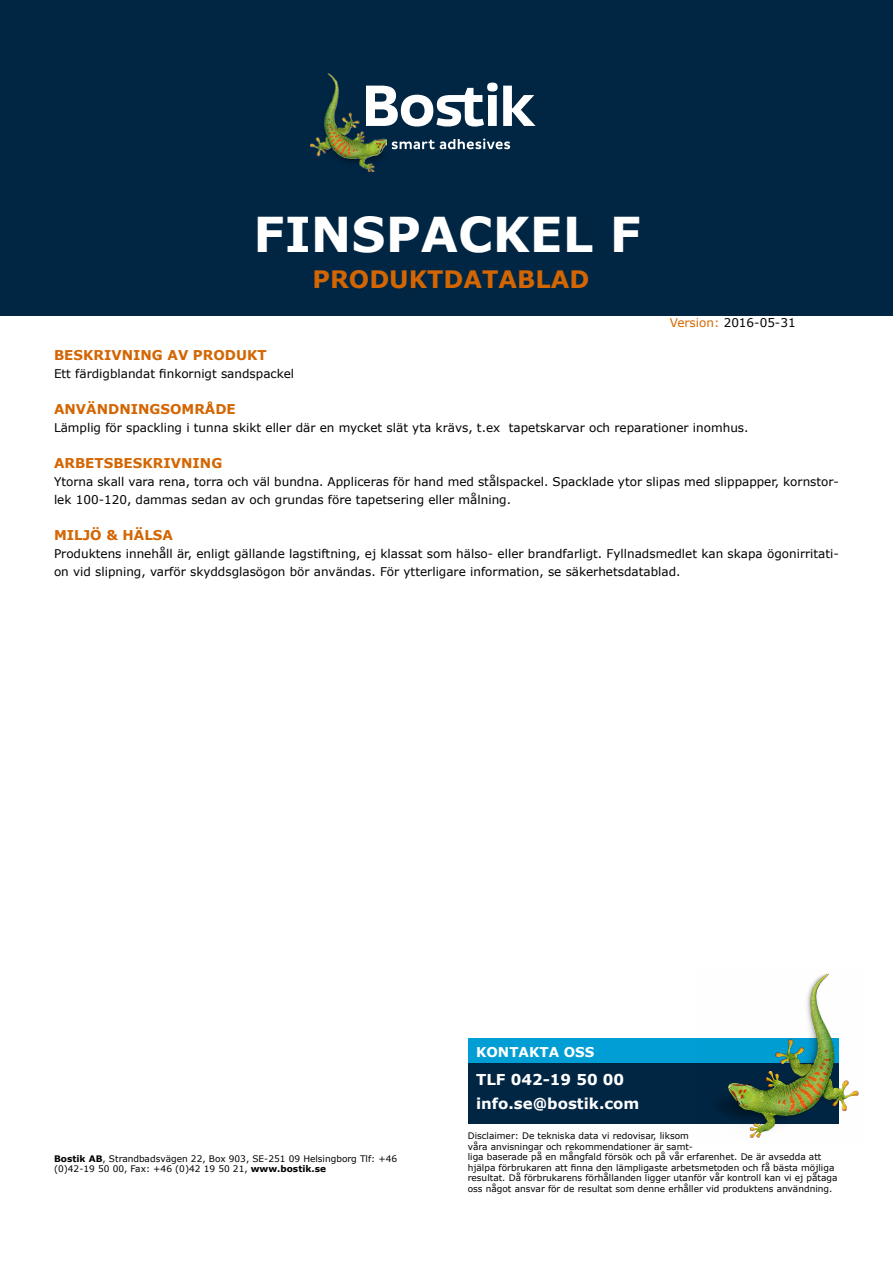
<style>
.page{position:relative;width:893px;height:1263px;background:#fff}
.page>*{position:absolute;margin:0;border:0;box-sizing:border-box;transform-origin:0 0}
.t1{font:700 48px "Verdana";color:#fff}
.t2{font:700 24px "Verdana";color:#d36602}
.t3{font:700 23.55px "Verdana";color:#fff}
.t4{font:700 19.05px "Verdana";color:#fff}
.t5{font:700 15px/24px "Verdana";color:#fff}
.t6{font:700 13.5px "Verdana";color:#d36602}
.t7{font:700 13.5px "Verdana";color:#fff}
.t8{font:12px/18px "Verdana";color:#000}
.t9{font:9px/10.5px "Verdana";color:#000}
.s1{color:#d36602}
.s2{font-weight:700}
</style>
<div class="page">
<div style="left:0;top:0;width:893px;height:316px;background:#002644"></div>
<img style="left:311px;top:73px;width:75px;height:98px">
<svg style="left:392px;top:139px;width:118px;height:10px"></svg>
<svg style="left:366px;top:83px;width:170px;height:44px"></svg>
<div style="left:469px;top:1038px;width:370px;height:26px;background:#009ed4"></div>
<div style="left:469px;top:1063px;width:370px;height:61px;background:#002644"></div>
<img style="left:719px;top:973px;width:140px;height:165px">
<h1 class="t1" style="left:254px;top:201px;width:389px">FINSPACKEL F</h1>
<h2 class="t2" style="left:313px;top:262px;width:278px">PRODUKTDATABLAD</h2>
<p class="t8" style="left:670px;top:313px;width:127px"><span class="s1">Version:</span> 2016-05-31</p>
<p class="t6" style="left:54px;top:346px;width:214px">BESKRIVNING AV PRODUKT</p>
<p class="t8" style="left:54px;top:365px;width:242px">Ett färdigblandat finkornigt sandspackel</p>
<p class="t6" style="left:54px;top:400px;width:183px">ANVÄNDNINGSOMRÅDE</p>
<p class="t8" style="left:54px;top:419px;width:696px">Lämplig för spackling i tunna skikt eller där en mycket slät yta krävs, t.ex tapetskarvar och reparationer inomhus.</p>
<p class="t6" style="left:54px;top:454px;width:170px">ARBETSBESKRIVNING</p>
<p class="t8" style="left:54px;top:473px;width:786px">Ytorna skall vara rena, torra och väl bundna. Appliceras för hand med stålspackel. Spacklade ytor slipas med slippapper, kornstor&shy;lek 100-120, dammas sedan av och grundas före tapetsering eller målning.</p>
<p class="t6" style="left:54px;top:526px;width:121px">MILJÖ &amp; HÄLSA</p>
<p class="t8" style="left:54px;top:545px;width:786px">Produktens innehåll är, enligt gällande lagstiftning, ej klassat som hälso- eller brandfarligt. Fyllnadsmedlet kan skapa ögonirritati&shy;on vid slipning, varför skyddsglasögon bör användas. För ytterligare information, se säkerhetsdatablad.</p>
<p class="t9" style="left:54px;top:1153px;width:345px"><span class="s2">Bostik AB</span>, Strandbadsvägen 22, Box 903, SE-251 09 Helsingborg Tlf: +46 (0)42-19 50 00, Fax: +46 (0)42 19 50 21, <span class="s2">www.bostik.se</span></p>
<p class="t7" style="left:476px;top:1042px;width:120px">KONTAKTA OSS</p>
<p class="t5" style="left:476px;top:1067px;width:165px">TLF 042-19 50 00 info.se@bostik.com</p>
<h3 class="t4" style="left:476px;top:1063px;width:118px">Smart help</h3>
<h3 class="t3" style="left:476px;top:1083px;width:219px">1-800-726-7845</h3>
<p class="t9" style="left:468px;top:1130px;width:371px">Disclaimer: De tekniska data vi redovisar, liksom<br>våra anvisningar och rekommendationer är samt-<br>liga baserade på en mångfald försök och på vår erfarenhet. De är avsedda att hjälpa förbrukaren att finna den lämpligaste arbetsmetoden och få bästa möjliga resultat. Då förbrukarens förhållanden ligger utanför vår kontroll kan vi ej påtaga oss något ansvar för de resultat som denne erhåller vid produktens användning.</p>
</div>
